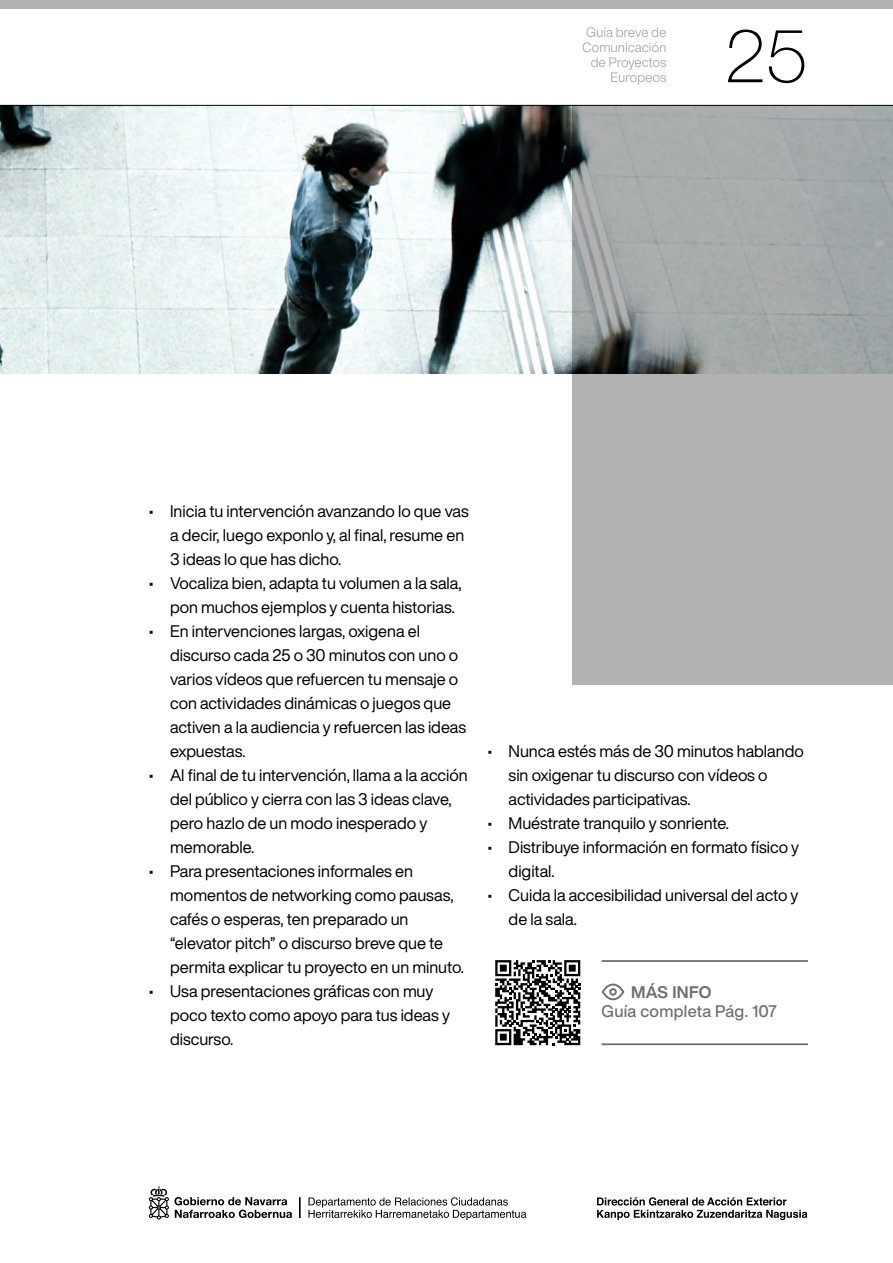
<style>
.page{position:relative;width:893px;height:1263px;background:#fff}
.page>*{position:absolute;margin:0;border:0;box-sizing:border-box;transform-origin:0 0}
.t1{font:100 75px "Helvetica Neue";color:#000}
.t2{font:16.5px/24px "Helvetica Now Display";color:#000}
.t3{font:500 16.5px "Helvetica Now Display";letter-spacing:.02em;color:#706f6f}
.t4{font:700 16.5px "Helvetica Now Display";letter-spacing:.015em;color:#706f6f}
</style>
<div class="page">
<svg style="left:583px;top:27px;width:83px;height:58px"></svg>
<svg style="left:597px;top:1197px;width:210px;height:23px"></svg>
<svg style="left:149px;top:1186px;width:143px;height:33px"></svg>
<svg style="left:308px;top:1197px;width:218px;height:23px"></svg>
<hr style="left:299px;top:1197px;width:2px;height:21px;background:#000">
<div style="left:0;top:0;width:893px;height:9px;background:#b3b2b2"></div>
<img style="left:0;top:105px;width:893px;height:268px">
<svg style="left:572px;top:106px;width:321px;height:579px;background:#a9abab"></svg>
<svg style="left:601px;top:983px;width:24px;height:18px"></svg>
<hr style="left:602px;top:960px;width:206px;height:2px;background:#706f6f">
<hr style="left:602px;top:1043px;width:206px;height:2px;background:#706f6f">
<svg style="left:495px;top:960px;width:85px;height:85px"></svg>
<h1 class="t1" style="left:724px;top:-1px;width:85px">25</h1>
<p class="t2" style="left:170px;top:499px;width:300px;text-indent:-21px">• Inicia tu intervención avanzando lo que vas a decir, luego exponlo y, al final, resume en<br>3 ideas lo que has dicho.</p>
<p class="t2" style="left:170px;top:571px;width:293px;text-indent:-21px">• Vocaliza bien, adapta tu volumen a la sala, pon muchos ejemplos y cuenta historias.</p>
<p class="t2" style="left:170px;top:619px;width:298px;text-indent:-21px">• En intervenciones largas, oxigena el discurso cada 25 o 30 minutos con uno o varios vídeos que refuercen tu mensaje o con actividades dinámicas o juegos que activen a la audiencia y refuercen las ideas expuestas.</p>
<p class="t2" style="left:170px;top:763px;width:299px;text-indent:-21px">• Al final de tu intervención, llama a la acción del público y cierra con las 3 ideas clave, pero hazlo de un modo inesperado y memorable.</p>
<p class="t2" style="left:170px;top:859px;width:295px;text-indent:-21px">• Para presentaciones informales en momentos de networking como pausas, cafés o esperas, ten preparado un “elevator pitch” o discurso breve que te permita explicar tu proyecto en un minuto.</p>
<p class="t2" style="left:170px;top:979px;width:281px;text-indent:-21px">• Usa presentaciones gráficas con muy poco texto como apoyo para tus ideas y discurso.</p>
<p class="t2" style="left:509px;top:739px;width:297px;text-indent:-21px">• Nunca estés más de 30 minutos hablando sin oxigenar tu discurso con vídeos o actividades participativas.</p>
<p class="t2" style="left:487px;top:811px;width:243px">• Muéstrate tranquilo y sonriente.</p>
<p class="t2" style="left:509px;top:835px;width:292px;text-indent:-21px">• Distribuye información en formato físico y digital.</p>
<p class="t2" style="left:509px;top:883px;width:291px;text-indent:-21px">• Cuida la accesibilidad universal del acto y de la sala.</p>
<p class="t4" style="left:631px;top:980px;width:82px">MÁS INFO</p>
<p class="t3" style="left:602px;top:1000px;width:177px">Guía completa Pág. 107</p>
</div>
